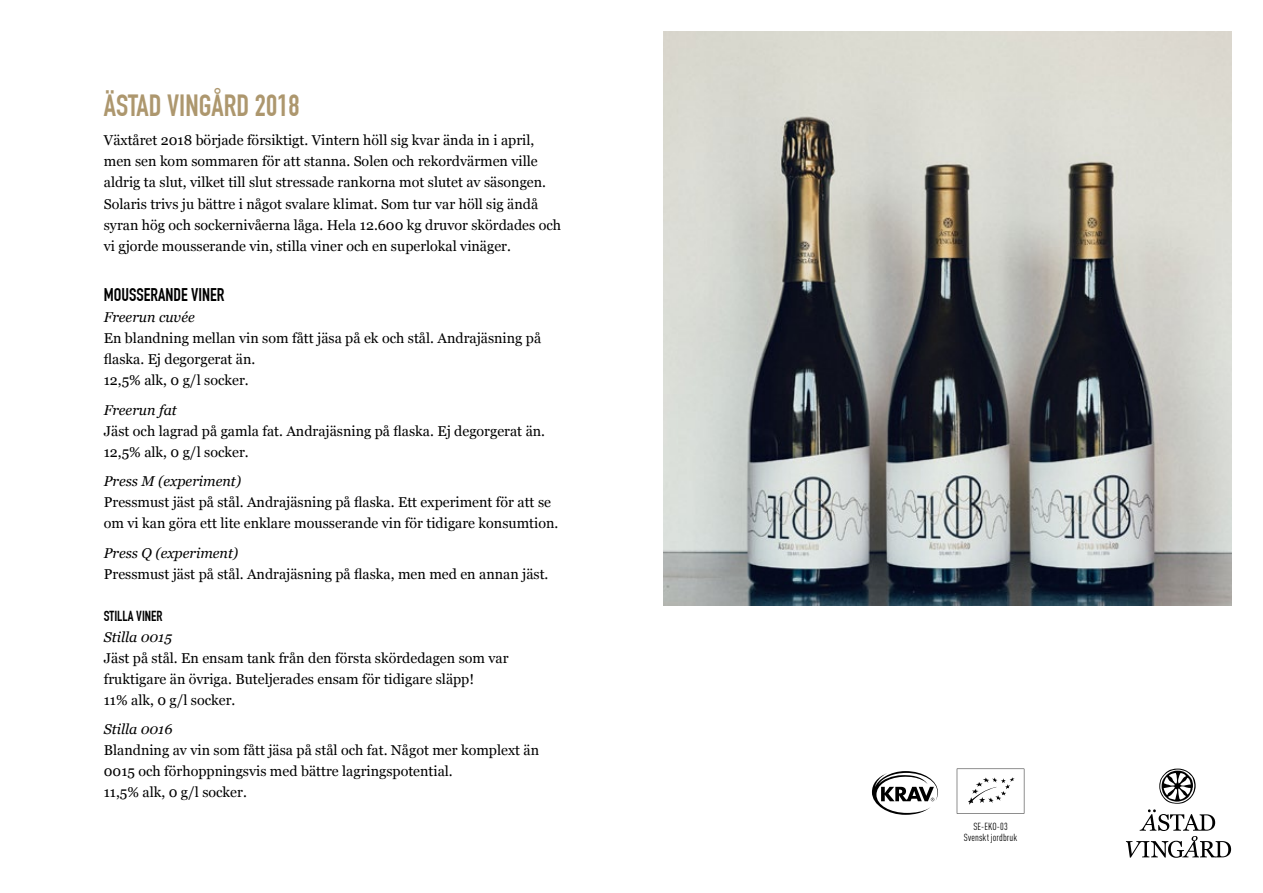
<style>
.page{position:relative;width:1263px;height:893px;background:#fff}
.page>*{position:absolute;margin:0;border:0;box-sizing:border-box;transform-origin:0 0}
.t1{font:700 30px "DIN Condensed";color:#ad976e}
.t2{font:700 18px "DIN Condensed";color:#000}
.t3{font:14.25px/21px "Georgia";color:#000}
.t4{font:italic 14.25px "Georgia";color:#000}
.t5{font:700 14.25px "DIN Condensed";color:#000}
.t6{font:condensed 10.2px/11.6px "DIN Pro";letter-spacing:.01em;color:#000;text-align:center}
</style>
<div class="page">
<svg style="left:957px;top:769px;width:67px;height:45px"></svg>
<svg style="left:872px;top:771px;width:66px;height:44px"></svg>
<svg style="left:1126px;top:769px;width:105px;height:89px"></svg>
<img style="left:663px;top:32px;width:568px;height:574px">
<h1 class="t1" style="left:104px;top:88px;width:197px">ÄSTAD VINGÅRD 2018</h1>
<p class="t3" style="left:104px;top:129px;width:459px">Växtåret 2018 började försiktigt. Vintern höll sig kvar ända in i april, men sen kom sommaren för att stanna. Solen och rekordvärmen ville aldrig ta slut, vilket till slut stressade rankorna mot slutet av säsongen.<br>Solaris trivs ju bättre i något svalare klimat. Som tur var höll sig ändå syran hög och sockernivåerna låga. Hela 12.600 kg druvor skördades och vi gjorde mousserande vin, stilla viner och en superlokal vinäger.</p>
<p class="t2" style="left:104px;top:284px;width:122px">MOUSSERANDE VINER</p>
<p class="t4" style="left:104px;top:307px;width:92px">Freerun cuvée</p>
<p class="t3" style="left:104px;top:327px;width:439px">En blandning mellan vin som fått jäsa på ek och stål. Andrajäsning på flaska. Ej degorgerat än.<br>12,5% alk, 0 g/l socker.</p>
<p class="t4" style="left:104px;top:399px;width:74px">Freerun fat</p>
<p class="t3" style="left:104px;top:419px;width:443px">Jäst och lagrad på gamla fat. Andrajäsning på flaska. Ej degorgerat än.<br>12,5% alk, 0 g/l socker.</p>
<p class="t4" style="left:104px;top:471px;width:139px">Press M (experiment)</p>
<p class="t3" style="left:104px;top:491px;width:456px">Pressmust jäst på stål. Andrajäsning på flaska. Ett experiment för att se om vi kan göra ett lite enklare mousserande vin för tidigare konsumtion.</p>
<p class="t4" style="left:104px;top:542px;width:136px">Press Q (experiment)</p>
<p class="t3" style="left:104px;top:563px;width:446px">Pressmust jäst på stål. Andrajäsning på flaska, men med en annan jäst.</p>
<p class="t5" style="left:104px;top:607px;width:60px">STILLA VINER</p>
<p class="t4" style="left:104px;top:626px;width:70px">Stilla 0015</p>
<p class="t3" style="left:104px;top:647px;width:406px">Jäst på stål. En ensam tank från den första skördedagen som var fruktigare än övriga. Buteljerades ensam för tidigare släpp!<br>11% alk, 0 g/l socker.</p>
<p class="t4" style="left:104px;top:719px;width:70px">Stilla 0016</p>
<p class="t3" style="left:104px;top:739px;width:437px">Blandning av vin som fått jäsa på stål och fat. Något mer komplext än<br>0015 och förhoppningsvis med bättre lagringspotential.<br>11,5% alk, 0 g/l socker.</p>
<p class="t6" style="left:964px;top:820px;width:55px">SE-EKO-03<br>Svenskt jordbruk</p>
</div>
